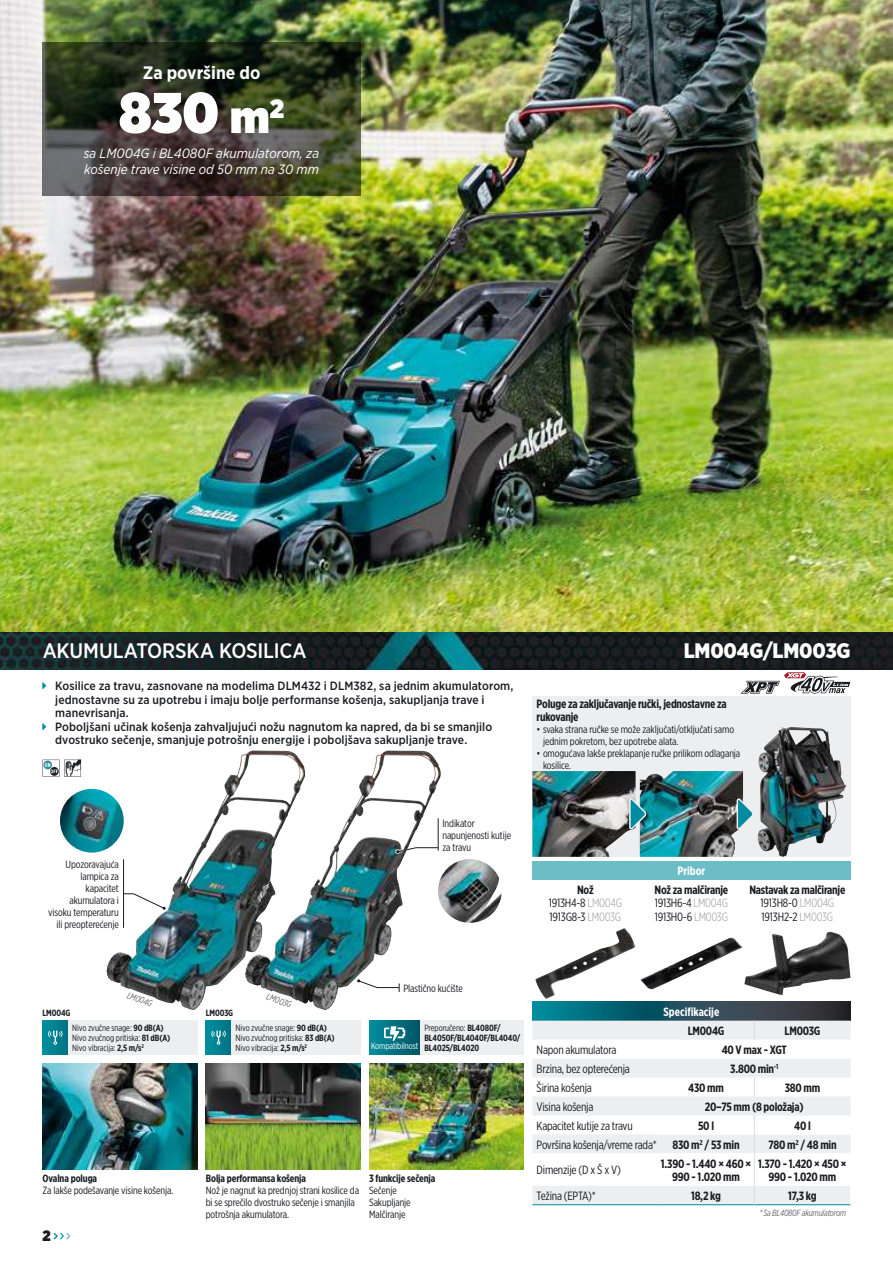
<style>
.page{position:relative;width:893px;height:1263px;background:#fff}
.page>*{position:absolute;margin:0;border:0;box-sizing:border-box;transform-origin:0 0}
.t1{font:900 57px "Gotham Narrow";color:#fff}
.t2{font:500 21px "Gotham Narrow";letter-spacing:-.005em;color:#fff}
.t3{font:900 21px "Gotham Narrow";letter-spacing:-.01em;color:#fff}
.t4{font:700 18px "Gotham Narrow";color:#fff}
.t5{font:900 15px "Gotham Narrow";color:#1b1c20}
.t6{font:italic 13.5px/16.2px "Gotham Narrow";color:#fff}
.t7{font:500 12px/13.5px "Gotham Narrow";letter-spacing:.01em;color:#1b1c20}
.t8{font:700 12px/13.5px "Gotham X Narrow";letter-spacing:-.02em;color:#1b1c20;text-align:center}
.t9{font:12px/13.5px "Gotham X Narrow";letter-spacing:-.02em;color:#1b1c20;text-align:center}
.t10{font:700 12px "Gotham X Narrow";color:#fff}
.t11{font:10.5px/12px "Gotham X Narrow";letter-spacing:-.01em;color:#1b1c20}
.t12{font:700 10.5px "Gotham X Narrow";letter-spacing:-.01em;color:#1b1c20}
.t13{font:9px/9.8px "Gotham X Narrow";letter-spacing:-.01em;color:#1b1c20}
.t14{font:700 9px/9.8px "Gotham X Narrow";letter-spacing:-.01em;color:#1b1c20}
.t15{font:italic 9px "Gotham X Narrow";letter-spacing:-.02em;color:#68676c}
.t16{font:9px "Gotham X Narrow";letter-spacing:-.01em;color:#fff}
.s1{font-size:45px}
.s2{font-weight:700}
.s3{font-weight:300;color:#98989c}
.s4{font-weight:400}
</style>
<div class="page">
<img style="left:0;top:631px;width:893px;height:39px">
<img style="left:0;top:0;width:893px;height:631px">
<img style="left:60px;top:789px;width:64px;height:64px;border-radius:32px">
<img style="left:438px;top:859px;width:64px;height:64px">
<img style="left:253px;top:754px;width:128px;height:250px">
<img style="left:43px;top:1063px;width:154px;height:106px">
<img style="left:369px;top:1063px;width:155px;height:106px">
<svg style="left:43px;top:760px;width:38px;height:17px"></svg>
<div style="left:356px;top:978px;width:44px;height:10px;background:#fff"></div>
<svg style="left:357px;top:979px;width:43px;height:13px"></svg>
<hr style="left:438px;top:818px;width:1px;height:33px;background:#1b1c20">
<svg style="left:741px;top:672px;width:109px;height:21px"></svg>
<div style="left:43px;top:1020px;width:25px;height:34px;background:linear-gradient(to bottom,#008090,#008090)"></div>
<div style="left:68px;top:1020px;width:129px;height:34px;background:#edeeef"></div>
<svg style="left:48px;top:1030px;width:15px;height:15px"></svg>
<div style="left:206px;top:1020px;width:25px;height:34px;background:linear-gradient(to bottom,#008191,#008191)"></div>
<div style="left:231px;top:1020px;width:130px;height:34px;background:#edeeef"></div>
<svg style="left:211px;top:1030px;width:15px;height:15px"></svg>
<svg style="left:43px;top:43px;width:318px;height:153px;background:#383a2b"></svg>
<div style="left:369px;top:1020px;width:51px;height:34px;background:linear-gradient(to right,#00909f,#015565)"></div>
<div style="left:420px;top:1020px;width:104px;height:34px;background:#edeeef"></div>
<svg style="left:384px;top:1026px;width:21px;height:15px"></svg>
<div style="left:532px;top:861px;width:318px;height:19px;background:#6dbdc7"></div>
<img style="left:535px;top:928px;width:100px;height:71px">
<img style="left:640px;top:938px;width:102px;height:51px">
<img style="left:744px;top:932px;width:106px;height:63px">
<img style="left:206px;top:1063px;width:155px;height:106px">
<svg style="left:532px;top:1002px;width:318px;height:19px;background:#225662"></svg>
<svg style="left:532px;top:1021px;width:318px;height:183px;fill:#f4f4f5"></svg>
<hr style="left:532px;top:1204px;width:126px;height:1px;background:#008ba0">
<hr style="left:658px;top:1204px;width:96px;height:1px;background:#008ba0">
<hr style="left:754px;top:1204px;width:97px;height:1px;background:#008ba0">
<hr style="left:658px;top:1134px;width:96px;height:1px;background:#fff">
<hr style="left:755px;top:1134px;width:95px;height:1px;background:#fff">
<hr style="left:658px;top:1153px;width:96px;height:1px;background:#fff">
<hr style="left:755px;top:1153px;width:96px;height:1px;background:#fff">
<svg style="left:754px;top:1021px;width:1px;height:18px"></svg>
<svg style="left:754px;top:1077px;width:1px;height:19px"></svg>
<svg style="left:754px;top:1115px;width:1px;height:38px"></svg>
<hr style="left:754px;top:1153px;width:1px;height:33px;background:#d8dbdc">
<svg style="left:754px;top:1186px;width:1px;height:18px"></svg>
<svg style="left:532px;top:696px;width:318px;height:161px;background:#cfd2d4"></svg>
<img style="left:106px;top:750px;width:147px;height:254px">
<svg style="left:396px;top:844px;width:42px;height:11px"></svg>
<img style="left:532px;top:771px;width:104px;height:86px">
<img style="left:640px;top:771px;width:103px;height:86px">
<img style="left:758px;top:727px;width:32px;height:130px">
<svg style="left:628px;top:798px;width:20px;height:33px"></svg>
<svg style="left:736px;top:798px;width:19px;height:33px"></svg>
<svg style="left:54px;top:1233px;width:16px;height:6px"></svg>
<h3 class="t4" style="left:143px;top:61px;width:119px">Za površine do</h3>
<h1 class="t1" style="left:119px;top:74px;width:166px">830 <span class="s1">m</span><sup>2</sup></h1>
<p class="t6" style="left:84px;top:144px;width:237px">sa LM004G i BL4080F akumulatorom, za košenje trave visine od 50 mm na 30 mm</p>
<h2 class="t2" style="left:43px;top:637px;width:266px">AKUMULATORSKA KOSILICA</h2>
<h2 class="t3" style="left:684px;top:637px;width:168px">LM004G/LM003G</h2>
<p class="t7" style="left:55px;top:679px;width:460px">Kosilice za travu, zasnovane na modelima DLM432 i DLM382, sa jednim akumulatorom, jednostavne su za upotrebu i imaju bolje performanse košenja, sakupljanja trave i manevrisanja.<br>Poboljšani učinak košenja zahvaljujući nožu nagnutom ka napred, da bi se smanjilo dvostruko sečenje, smanjuje potrošnju energije i poboljšava sakupljanje trave.</p>
<p class="t11" style="left:48px;top:858px;width:72px;text-align:right">Upozoravajuća lampica za kapacitet akumulatora i visoku temperaturu ili preopterećenje</p>
<p class="t11" style="left:442px;top:817px;width:70px">Indikator napunjenosti kutije za travu</p>
<p class="t8" style="left:537px;top:697px;width:192px;text-align:left">Poluge za zaključavanje ručki, jednostavne za rukovanje</p>
<p class="t11" style="left:543px;top:723px;width:193px;text-indent:-6px">• svaka strana ručke se može zaključati/otključati samo jednim pokretom, bez upotrebe alata.</p>
<p class="t11" style="left:543px;top:747px;width:199px;text-indent:-6px">• omogućava lakše preklapanje ručke prilikom odlaganja kosilice.</p>
<p class="t10" style="left:678px;top:864px;width:29px">Pribor</p>
<p class="t9" style="left:549px;top:883px;width:75px"><span class="s2">Nož<br></span>1913H4-8 <span class="s3">LM004G<br></span>1913G8-3 <span class="s3">LM003G</span></p>
<p class="t9" style="left:655px;top:883px;width:75px;text-align:justify"><span class="s2">Nož za malčiranje </span>1913H6-4 <span class="s3">LM004G </span>1913H0-6 <span class="s3">LM003G</span></p>
<p class="t8" style="left:749px;top:883px;width:97px">Nastavak za malčiranje<br><span class="s4">1913H8-0</span> <span class="s3">LM004G<br></span><span class="s4">1913H2-2</span> <span class="s3">LM003G</span></p>
<p class="t15" style="left:129px;top:990px;width:28px;rotate:19deg">LM004G</p>
<p class="t15" style="left:269px;top:991px;width:27px;rotate:19deg">LM003G</p>
<p class="t14" style="left:43px;top:1008px;width:29px">LM004G</p>
<p class="t14" style="left:206px;top:1008px;width:29px">LM003G</p>
<p class="t13" style="left:72px;top:1023px;width:99px">Nivo zvučne snage: <span class="s2">90 dB(A)<br></span>Nivo zvučnog pritiska: <span class="s2">81 dB(A)<br></span>Nivo vibracija: <span class="s2">2,5 m/s</span><sup>2</sup></p>
<p class="t13" style="left:236px;top:1023px;width:101px">Nivo zvučne snage: <span class="s2">90 dB(A)<br></span>Nivo zvučnog pritiska: <span class="s2">83 dB(A)<br></span>Nivo vibracija: <span class="s2">2,5 m/s</span><sup>2</sup></p>
<p class="t11" style="left:403px;top:982px;width:61px">Plastično kućište</p>
<p class="t14" style="left:424px;top:1023px;width:98px"><span class="s4">Preporučeno:</span> BL4080F/<br>BL4050F/BL4040F/BL4040/<br>BL4025/BL4020</p>
<p class="t16" style="left:371px;top:1040px;width:49px">Kompatibilnost</p>
<p class="t12" style="left:43px;top:1172px;width:56px">Ovalna poluga</p>
<p class="t11" style="left:43px;top:1184px;width:132px">Za lakše podešavanje visine košenja.</p>
<h3 class="t5" style="left:43px;top:1225px;width:10px">2</h3>
<p class="t12" style="left:206px;top:1172px;width:102px">Bolja performansa košenja</p>
<p class="t11" style="left:206px;top:1184px;width:155px">Nož je nagnut ka prednjoj strani kosilice da bi se sprečilo dvostruko sečenje i smanjila potrošnja akumulatora.</p>
<p class="t12" style="left:369px;top:1172px;width:68px">3 funkcije sečenja</p>
<p class="t11" style="left:369px;top:1184px;width:43px">Sečenje<br>Sakupljanje<br>Malčiranje</p>
<p class="t10" style="left:663px;top:1004px;width:57px">Specifikacije</p>
<p class="t8" style="left:688px;top:1024px;width:38px">LM004G</p>
<p class="t8" style="left:785px;top:1024px;width:37px">LM003G</p>
<p class="t9" style="left:537px;top:1043px;width:81px">Napon akumulatora</p>
<p class="t8" style="left:722px;top:1043px;width:67px">40 V max - XGT</p>
<p class="t9" style="left:537px;top:1062px;width:95px">Brzina, bez opterećenja</p>
<p class="t8" style="left:730px;top:1062px;width:50px">3.800 min<sup>-1</sup></p>
<p class="t9" style="left:537px;top:1081px;width:57px">Širina košenja</p>
<p class="t8" style="left:688px;top:1081px;width:37px">430 mm</p>
<p class="t8" style="left:785px;top:1081px;width:37px">380 mm</p>
<p class="t9" style="left:537px;top:1099px;width:58px">Visina košenja</p>
<p class="t8" style="left:705px;top:1100px;width:100px">20–75 mm (8 položaja)</p>
<p class="t9" style="left:537px;top:1118px;width:98px">Kapacitet kutije za travu</p>
<p class="t8" style="left:698px;top:1119px;width:18px">50 l</p>
<p class="t8" style="left:794px;top:1119px;width:18px">40 l</p>
<p class="t9" style="left:537px;top:1137px;width:122px">Površina košenja/vreme rada*</p>
<p class="t8" style="left:672px;top:1137px;width:69px">830 m<sup>2</sup> / 53 min</p>
<p class="t8" style="left:768px;top:1137px;width:70px">780 m<sup>2</sup> / 48 min</p>
<p class="t9" style="left:537px;top:1163px;width:86px">Dimenzije (D x Š x V)</p>
<p class="t8" style="left:661px;top:1156px;width:92px">1.390 - 1.440 × 460 ×<br>990 - 1.020 mm</p>
<p class="t8" style="left:758px;top:1156px;width:90px">1.370 - 1.420 × 450 ×<br>990 - 1.020 mm</p>
<p class="t9" style="left:537px;top:1189px;width:61px">Težina (EPTA)*</p>
<p class="t8" style="left:691px;top:1189px;width:31px">18,2 kg</p>
<p class="t8" style="left:788px;top:1189px;width:30px">17,3 kg</p>
<p class="t15" style="left:760px;top:1208px;width:88px">*Sa BL4080F akumulatorom</p>
</div>
